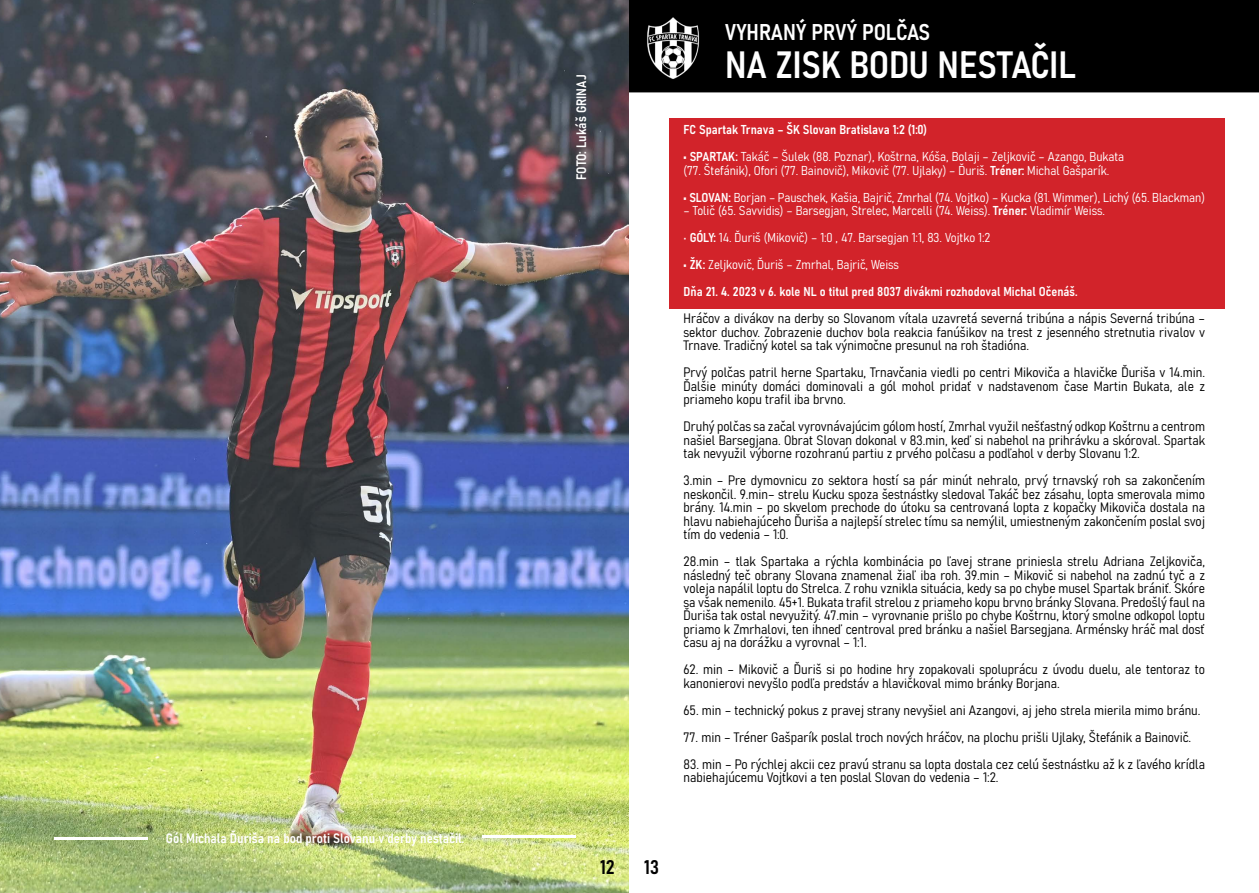
<style>
.page{position:relative;width:1259px;height:893px;background:#fff}
.page>*{position:absolute;margin:0;border:0;box-sizing:border-box;transform-origin:0 0}
.t1{font:37.5px "Bahnschrift";letter-spacing:-.01em;color:#fff}
.t2{font:22.5px "Bahnschrift";letter-spacing:-.01em;color:#fff}
.t3{font:19.5px "Bahnschrift";color:#000}
.t4{font:13.5px/13.5px "Bahnschrift";color:#000;text-align:justify}
.t5{font:13.5px "Bahnschrift";color:#fff}
.t6{font:12.75px/13.5px "Bahnschrift";color:#fff}
</style>
<div class="page">
<img style="left:0;top:0;width:629px;height:893px">
<div style="left:629px;top:0;width:630px;height:93px;background:#000"></div>
<div style="left:669px;top:118px;width:556px;height:191px;background:#d2232a"></div>
<hr style="left:483px;top:835px;width:93px;height:3px;background:#fff">
<hr style="left:54px;top:837px;width:93px;height:2px;background:#fff">
<p class="t5" style="left:166px;top:827px;width:300px">Gól Michala Ďuriša na bod proti Slovanu v derby nestačil.</p>
<p class="t5" style="left:571px;top:180px;width:107px;rotate:-90deg">FOTO: Lukáš GRINAJ</p>
<h2 class="t2" style="left:725px;top:15px;width:206px">VYHRANÝ PRVÝ POLČAS</h2>
<h1 class="t1" style="left:725px;top:36px;width:352px">NA ZISK BODU NESTAČIL</h1>
<p class="t6" style="left:683px;top:122px;width:245px">FC Spartak Trnava – ŠK Slovan Bratislava 1:2 (1:0)</p>
<p class="t6" style="left:683px;top:149px;width:442px">• SPARTAK: Takáč – Šulek (88. Poznar), Koštrna, Kóša, Bolaji – Zeljkovič – Azango, Bukata (77. Štefánik), Ofori (77. Bainovič), Mikovič (77. Ujlaky) – Ďuriš. Tréner: Michal Gašparík.</p>
<p class="t6" style="left:683px;top:190px;width:523px">• SLOVAN: Borjan – Pauschek, Kašia, Bajrič, Zmrhal (74. Vojtko) – Kucka (81. Wimmer), Lichý (65. Blackman)</p>
<p class="t6" style="left:683px;top:203px;width:423px">– Tolič (65. Savvidis) – Barsegjan, Strelec, Marcelli (74. Weiss). Tréner: Vladimír Weiss.</p>
<p class="t6" style="left:683px;top:230px;width:308px">• GÓLY: 14. Ďuriš (Mikovič) – 1:0 , 47. Barsegjan 1:1, 83. Vojtko 1:2</p>
<p class="t6" style="left:683px;top:250px;width:396px;line-height:27px">• ŽK: Zeljkovič, Ďuriš – Zmrhal, Bajrič, Weiss<br>Dňa 21. 4. 2023 v 6. kole NL o titul pred 8037 divákmi rozhodoval Michal Očenáš.</p>
<p class="t4" style="left:683px;top:311px;width:523px">Hráčov a divákov na derby so Slovanom vítala uzavretá severná tribúna a nápis Severná tribúna – sektor duchov. Zobrazenie duchov bola reakcia fanúšikov na trest z jesenného stretnutia rivalov v Trnave. Tradičný kotel sa tak výnimočne presunul na roh štadióna.</p>
<p class="t4" style="left:683px;top:365px;width:523px">Prvý polčas patril herne Spartaku, Trnavčania viedli po centri Mikoviča a hlavičke Ďuriša v 14.min.<br>Ďalšie minúty domáci dominovali a gól mohol pridať v nadstavenom čase Martin Bukata, ale z priameho kopu trafil iba brvno.</p>
<p class="t4" style="left:683px;top:419px;width:523px">Druhý polčas sa začal vyrovnávajúcim gólom hostí, Zmrhal využil nešťastný odkop Koštrnu a centrom našiel Barsegjana. Obrat Slovan dokonal v 83.min, keď si nabehol na prihrávku a skóroval. Spartak tak nevyužil výborne rozohranú partiu z prvého polčasu a podľahol v derby Slovanu 1:2.</p>
<p class="t4" style="left:683px;top:473px;width:523px">3.min – Pre dymovnicu zo sektora hostí sa pár minút nehralo, prvý trnavský roh sa zakončením neskončil. 9.min– strelu Kucku spoza šestnástky sledoval Takáč bez zásahu, lopta smerovala mimo brány. 14.min – po skvelom prechode do útoku sa centrovaná lopta z kopačky Mikoviča dostala na hlavu nabiehajúceho Ďuriša a najlepší strelec tímu sa nemýlil, umiestneným zakončením poslal svoj tím do vedenia – 1:0.</p>
<p class="t4" style="left:683px;top:554px;width:523px">28.min – tlak Spartaka a rýchla kombinácia po ľavej strane priniesla strelu Adriana Zeljkoviča, následný teč obrany Slovana znamenal žiaľ iba roh. 39.min – Mikovič si nabehol na zadnú tyč a z voleja napálil loptu do Strelca. Z rohu vznikla situácia, kedy sa po chybe musel Spartak brániť. Skóre sa však nemenilo. 45+1. Bukata trafil strelou z priameho kopu brvno bránky Slovana. Predošlý faul na Ďuriša tak ostal nevyužitý. 47.min – vyrovnanie prišlo po chybe Koštrnu, ktorý smolne odkopol loptu priamo k Zmrhalovi, ten ihneď centroval pred bránku a našiel Barsegjana. Arménsky hráč mal dosť času aj na dorážku a vyrovnal – 1:1.</p>
<p class="t4" style="left:683px;top:662px;width:523px">62. min – Mikovič a Ďuriš si po hodine hry zopakovali spoluprácu z úvodu duelu, ale tentoraz to kanonierovi nevyšlo podľa predstáv a hlavičkoval mimo bránky Borjana.</p>
<p class="t4" style="left:683px;top:702px;width:518px">65. min – technický pokus z pravej strany nevyšiel ani Azangovi, aj jeho strela mierila mimo bránu.</p>
<p class="t4" style="left:683px;top:729px;width:509px">77. min – Tréner Gašparík poslal troch nových hráčov, na plochu prišli Ujlaky, Štefánik a Bainovič.</p>
<p class="t4" style="left:683px;top:756px;width:523px">83. min – Po rýchlej akcii cez pravú stranu sa lopta dostala cez celú šestnástku až k z ľavého krídla nabiehajúcemu Vojtkovi a ten poslal Slovan do vedenia – 1:2.</p>
<h3 class="t3" style="left:600px;top:852px;width:16px">12</h3>
<h3 class="t3" style="left:644px;top:852px;width:16px">13</h3>
</div>
